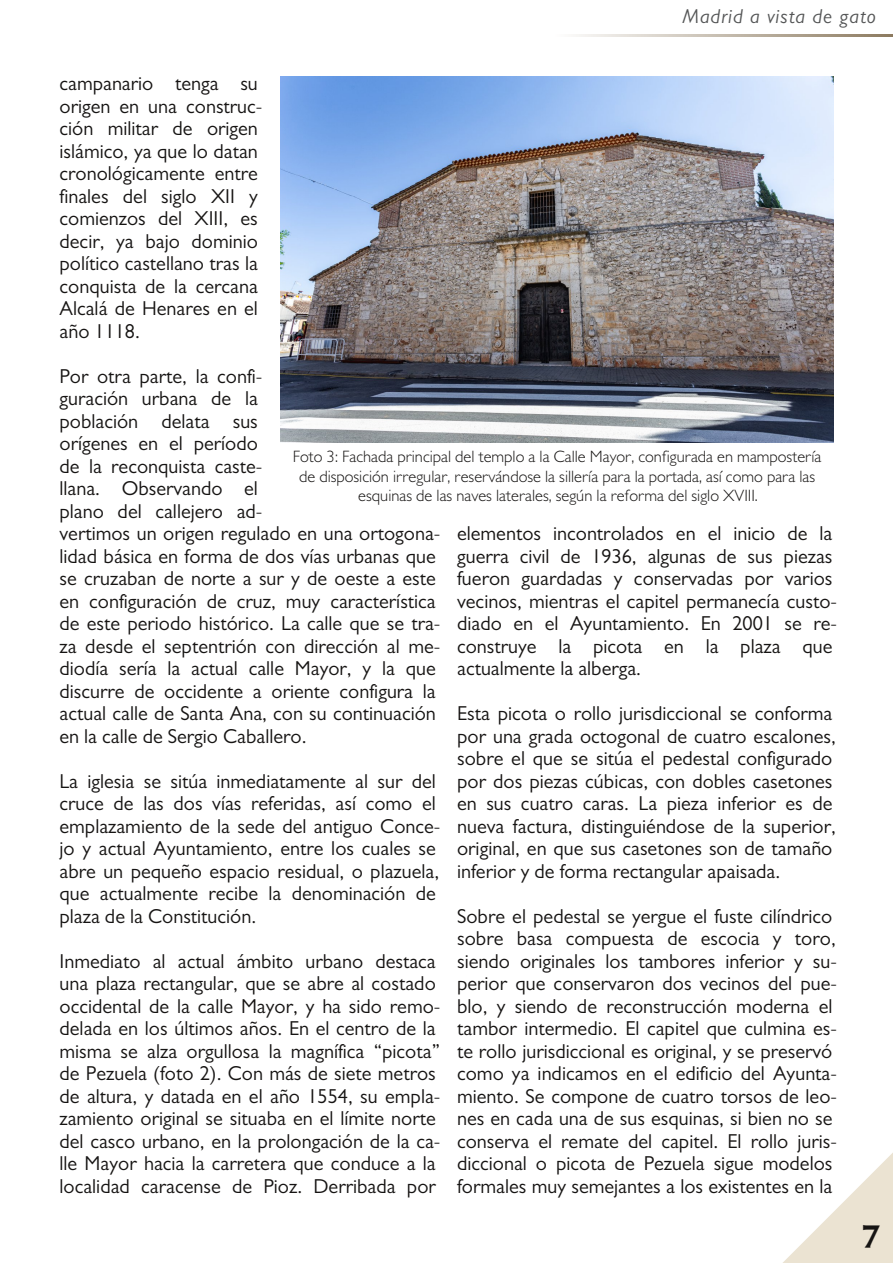
<style>
.page{position:relative;width:893px;height:1263px;background:#fff}
.page>*{position:absolute;margin:0;border:0;box-sizing:border-box;transform-origin:0 0}
.t1{font:600 33px "Carter Sans W01";color:#161413}
.t2{font:20.25px/22.5px "Gill Sans";color:#161413}
.t3{font:italic 20.25px "Gill Sans";letter-spacing:.05em;color:#545556}
.t4{font:300 16.5px/19.5px "Gill Sans";color:#161413;text-align:center}
</style>
<div class="page">
<svg style="left:783px;top:1153px;width:110px;height:110px"></svg>
<svg style="left:576px;top:34px;width:317px;height:2px"></svg>
<img style="left:281px;top:77px;width:552px;height:365px">
<p class="t3" style="left:682px;top:4px;width:195px">Madrid a vista de gato</p>
<p class="t2" style="left:60px;top:72px;width:204px">campanario tenga su origen en una construc&shy;ción militar de origen islámico, ya que lo datan cronológicamente entre finales del siglo XII y comienzos del XIII, es decir, ya bajo dominio político castellano tras la conquista de la cercana<br>Alcalá de Henares en el año 1118.</p>
<p class="t2" style="left:60px;top:364px;width:382px">Por otra parte, la confi-<br>guración urbana de la<br>población delata sus<br>orígenes en el período<br>de la reconquista caste-<br>llana. Observando el<br>plano del callejero ad-<br>vertimos un origen regulado en una ortogona&shy;lidad básica en forma de dos vías urbanas que se cruzaban de norte a sur y de oeste a este en configuración de cruz, muy característica de este periodo histórico. La calle que se tra&shy;za desde el septentrión con dirección al me&shy;diodía sería la actual calle Mayor, y la que discurre de occidente a oriente configura la actual calle de Santa Ana, con su continuación en la calle de Sergio Caballero.</p>
<p class="t2" style="left:60px;top:769px;width:382px">La iglesia se sitúa inmediatamente al sur del cruce de las dos vías referidas, así como el emplazamiento de la sede del antiguo Conce&shy;jo y actual Ayuntamiento, entre los cuales se abre un pequeño espacio residual, o plazuela, que actualmente recibe la denominación de plaza de la Constitución.</p>
<p class="t2" style="left:60px;top:949px;width:382px">Inmediato al actual ámbito urbano destaca una plaza rectangular, que se abre al costado occidental de la calle Mayor, y ha sido remo&shy;delada en los últimos años. En el centro de la misma se alza orgullosa la magnífica “picota” de Pezuela (foto 2). Con más de siete metros de altura, y datada en el año 1554, su empla&shy;zamiento original se situaba en el límite norte del casco urbano, en la prolongación de la ca&shy;lle Mayor hacia la carretera que conduce a la localidad caracense de Pioz. Derribada por</p>
<p class="t4" style="left:293px;top:447px;width:530px">Foto 3: Fachada principal del templo a la Calle Mayor, configurada en mampostería de disposición irregular, reservándose la sillería para la portada, así como para las esquinas de las naves laterales, según la reforma del siglo XVIII.</p>
<p class="t2" style="left:457px;top:522px;width:381px">elementos incontrolados en el inicio de la guerra civil de 1936, algunas de sus piezas fueron guardadas y conservadas por varios vecinos, mientras el capitel permanecía custo&shy;diado en el Ayuntamiento. En 2001 se re&shy;construye la picota en la plaza que actualmente la alberga.</p>
<p class="t2" style="left:457px;top:702px;width:380px">Esta picota o rollo jurisdiccional se conforma por una grada octogonal de cuatro escalones, sobre el que se sitúa el pedestal configurado por dos piezas cúbicas, con dobles casetones en sus cuatro caras. La pieza inferior es de nueva factura, distinguiéndose de la superior, original, en que sus casetones son de tamaño inferior y de forma rectangular apaisada.</p>
<p class="t2" style="left:457px;top:904px;width:381px">Sobre el pedestal se yergue el fuste cilíndrico sobre basa compuesta de escocia y toro, siendo originales los tambores inferior y su&shy;perior que conservaron dos vecinos del pue&shy;blo, y siendo de reconstrucción moderna el tambor intermedio. El capitel que culmina es&shy;te rollo jurisdiccional es original, y se preservó como ya indicamos en el edificio del Ayunta&shy;miento. Se compone de cuatro torsos de leo&shy;nes en cada una de sus esquinas, si bien no se conserva el remate del capitel. El rollo juris&shy;diccional o picota de Pezuela sigue modelos formales muy semejantes a los existentes en la</p>
<h1 class="t1" style="left:862px;top:1210px;width:19px">7</h1>
</div>
